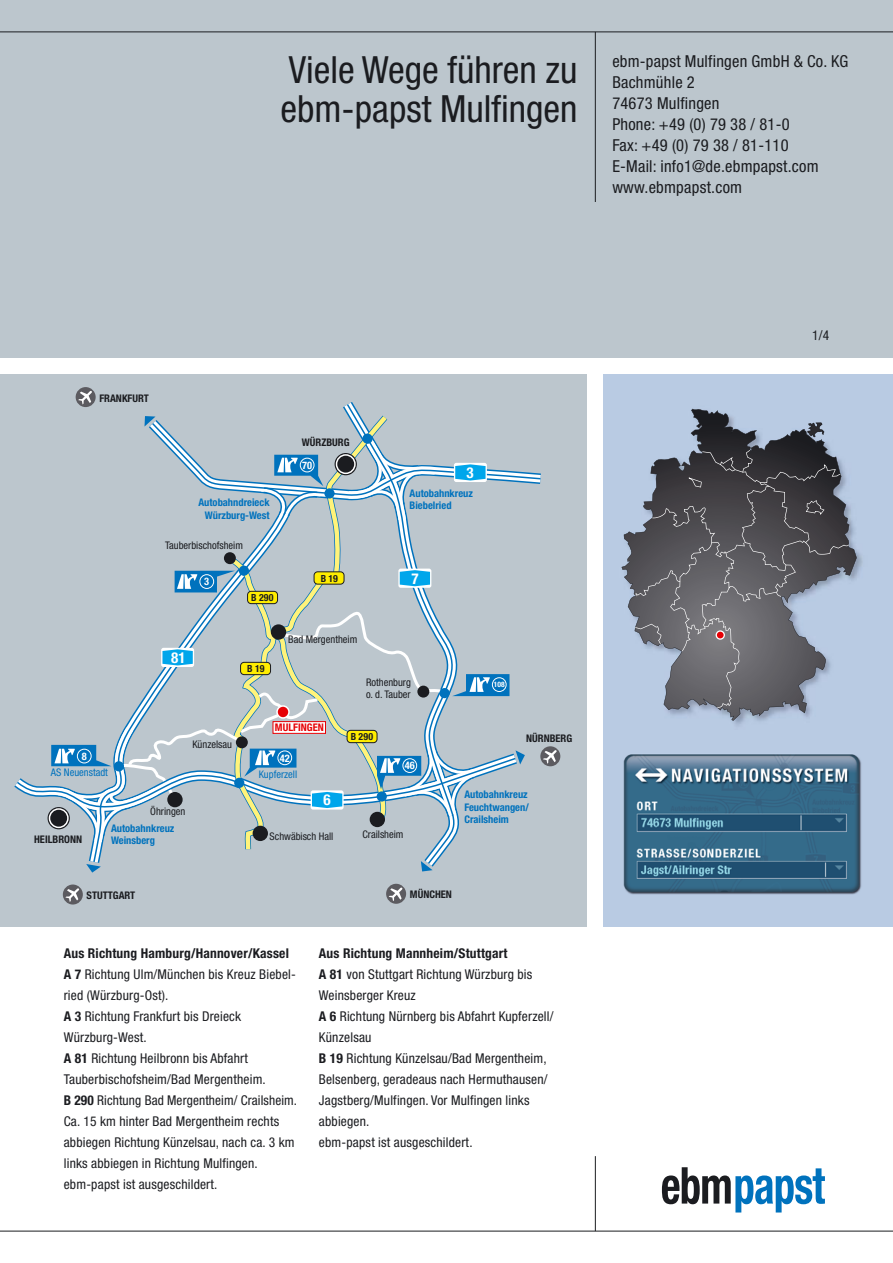
<style>
.page{position:relative;width:893px;height:1263px;background:#fff}
.page>*{position:absolute;margin:0;border:0;box-sizing:border-box;transform-origin:0 0}
.t1{font:condensed 37.5px/39px "Helvetica Neue LT";color:#1b1c20}
.t2{font:condensed 16.5px/21px "Helvetica Neue LT";letter-spacing:.015em;color:#1b1c20}
.t3{font:700 condensed 15px "Helvetica Neue LT Std";color:#fff}
.t4{font:condensed 13.5px/21px "Helvetica Neue LT";letter-spacing:.015em;color:#1b1c20}
.t5{font:700 condensed 10.5px/12.6px "Helvetica Neue LT Std";color:#0072bd}
.t6{font:condensed 10.5px/12.6px "Helvetica Neue LT Std";color:#1b1c20}
.t7{font:700 condensed 10.5px "Helvetica Neue LT Std";color:#1b1c20}
.t8{font:condensed 10.5px "Helvetica Neue LT Std";color:#0072bd}
.t9{font:700 condensed 10.5px "Helvetica Neue LT Std";color:#e60005}
.t10{font:700 condensed 10.35px "Helvetica Neue LT Std";color:#fff}
.t11{font:700 condensed 9.9px "Helvetica Neue LT Std";letter-spacing:.025em;color:#1b1c20}
.t12{font:700 condensed 7.5px "Helvetica Neue LT Std";color:#fff}
.s1{font-weight:700}
</style>
<div class="page">
<div style="left:0;top:374px;width:587px;height:553px;background:#bcc6cd"></div>
<svg style="left:345px;top:402px;width:101px;height:463px"></svg>
<svg style="left:232px;top:528px;width:159px;height:326px"></svg>
<div style="left:76px;top:387px;width:20px;height:20px;background:#5c5b60;border-radius:50%"></div>
<svg style="left:78px;top:391px;width:14px;height:13px"></svg>
<svg style="left:63px;top:884px;width:20px;height:20px"></svg>
<svg style="left:65px;top:888px;width:14px;height:14px"></svg>
<div style="left:386px;top:884px;width:20px;height:20px;background:#5c5b60;border-radius:50%"></div>
<svg style="left:389px;top:887px;width:13px;height:14px"></svg>
<div style="left:540px;top:746px;width:20px;height:20px;background:#5c5b60;border-radius:50%"></div>
<svg style="left:543px;top:750px;width:14px;height:14px"></svg>
<svg style="left:86px;top:864px;width:15px;height:8px"></svg>
<svg style="left:144px;top:409px;width:397px;height:119px"></svg>
<svg style="left:14px;top:553px;width:511px;height:297px"></svg>
<svg style="left:421px;top:861px;width:12px;height:10px"></svg>
<div style="left:273px;top:722px;width:52px;height:11px;background:#fff"></div>
<div style="left:273px;top:721px;width:53px;height:13px;border:1px solid #e60005"></div>
<div style="left:603px;top:374px;width:290px;height:553px;background:#b9cbe3"></div>
<svg style="left:621px;top:409px;width:236px;height:312px"></svg>
<svg style="left:635px;top:450px;width:214px;height:258px"></svg>
<div style="left:0;top:0;width:893px;height:357px;background:#bcc6cd"></div>
<hr style="left:0;top:32px;width:893px;height:1px;background:#1b1c20">
<hr style="left:595px;top:32px;width:1px;height:170px;background:#1b1c20">
<hr style="left:0;top:1231px;width:893px;height:1px;background:#1b1c20">
<svg style="left:662px;top:1167px;width:163px;height:45px"></svg>
<hr style="left:595px;top:1156px;width:1px;height:75px;background:#1b1c20">
<img style="left:623px;top:754px;width:239px;height:141px">
<h1 class="t1" style="left:280px;top:53px;width:299px">Viele Wege führen zu ebm-papst Mulfingen</h1>
<p class="t2" style="left:612px;top:52px;width:238px">ebm-papst Mulfingen GmbH &amp; Co. KG<br>Bachmühle 2<br>74673 Mulfingen<br>Phone: +49 (0) 79 38 / 81-0<br>Fax: +49 (0) 79 38 / 81-110<br>E-Mail: info1@de.ebmpapst.com www.ebmpapst.com</p>
<p class="t7" style="left:99px;top:394px;width:51px">FRANKFURT</p>
<p class="t10" style="left:82px;top:752px;width:6px">8</p>
<p class="t8" style="left:51px;top:769px;width:59px">AS Neuenstadt</p>
<p class="t7" style="left:302px;top:439px;width:49px">WÜRZBURG</p>
<p class="t10" style="left:302px;top:461px;width:11px">70</p>
<p class="t3" style="left:467px;top:467px;width:9px">3</p>
<p class="t5" style="left:198px;top:497px;width:73px;text-align:right">Autobahndreieck<br>Würzburg-West</p>
<p class="t5" style="left:410px;top:487px;width:65px">Autobahnkreuz<br>Biebelried</p>
<p class="t6" style="left:165px;top:540px;width:79px">Tauberbischofsheim</p>
<p class="t10" style="left:204px;top:578px;width:6px">3</p>
<p class="t3" style="left:171px;top:652px;width:16px">81</p>
<p class="t11" style="left:251px;top:594px;width:24px">B 290</p>
<p class="t11" style="left:247px;top:665px;width:19px">B 19</p>
<p class="t11" style="left:321px;top:574px;width:19px">B 19</p>
<p class="t3" style="left:411px;top:573px;width:9px">7</p>
<p class="t6" style="left:288px;top:633px;width:71px">Bad Mergentheim</p>
<p class="t6" style="left:366px;top:677px;width:46px">Rothenburg o. d. Tauber</p>
<p class="t6" style="left:193px;top:739px;width:41px">Künzelsau</p>
<p class="t9" style="left:275px;top:724px;width:50px">MULFINGEN</p>
<p class="t10" style="left:280px;top:754px;width:11px">42</p>
<p class="t8" style="left:259px;top:770px;width:40px">Kupferzell</p>
<p class="t11" style="left:351px;top:733px;width:24px">B 290</p>
<p class="t10" style="left:405px;top:762px;width:11px">46</p>
<p class="t12" style="left:494px;top:682px;width:12px">108</p>
<p class="t7" style="left:526px;top:735px;width:48px">NÜRNBERG</p>
<p class="t6" style="left:150px;top:806px;width:37px">Öhringen</p>
<p class="t3" style="left:323px;top:795px;width:9px">6</p>
<p class="t5" style="left:111px;top:823px;width:65px">Autobahnkreuz<br>Weinsberg</p>
<p class="t7" style="left:34px;top:835px;width:50px">HEILBRONN</p>
<p class="t6" style="left:270px;top:831px;width:65px">Schwäbisch Hall</p>
<p class="t6" style="left:362px;top:828px;width:43px">Crailsheim</p>
<p class="t5" style="left:464px;top:789px;width:66px;text-align:justify">Autobahnkreuz Feuchtwangen/ Crailsheim</p>
<p class="t7" style="left:87px;top:891px;width:50px">STUTTGART</p>
<p class="t7" style="left:410px;top:891px;width:43px">MÜNCHEN</p>
<p class="t4" style="left:64px;top:944px;width:235px"><span class="s1">Aus Richtung Hamburg/Hannover/Kassel A 7</span> Richtung Ulm/München bis Kreuz Biebel&shy;ried (Würzburg-Ost).<br><span class="s1">A 3</span> Richtung Frankfurt bis Dreieck Würzburg-West.<br><span class="s1">A 81</span> Richtung Heilbronn bis Abfahrt Tauberbischofsheim/Bad Mergentheim.<br><span class="s1">B 290</span> Richtung Bad Mergentheim/ Crailsheim.<br>Ca. 15 km hinter Bad Mergentheim rechts abbiegen Richtung Künzelsau, nach ca. 3 km links abbiegen in Richtung Mulfingen. ebm-papst ist ausgeschildert.</p>
<p class="t4" style="left:319px;top:944px;width:236px"><span class="s1">Aus Richtung Mannheim/Stuttgart<br>A 81</span> von Stuttgart Richtung Würzburg bis<br>Weinsberger Kreuz<br><span class="s1">A 6</span> Richtung Nürnberg bis Abfahrt Kupferzell/<br>Künzelsau<br><span class="s1">B 19</span> Richtung Künzelsau/Bad Mergentheim,<br>Belsenberg, geradeaus nach Hermuthausen/<br>Jagstberg/Mulfingen. Vor Mulfingen links abbiegen.<br>ebm-papst ist ausgeschildert.</p>
<p class="t4" style="left:812px;top:326px;width:19px">1/4</p>
</div>
